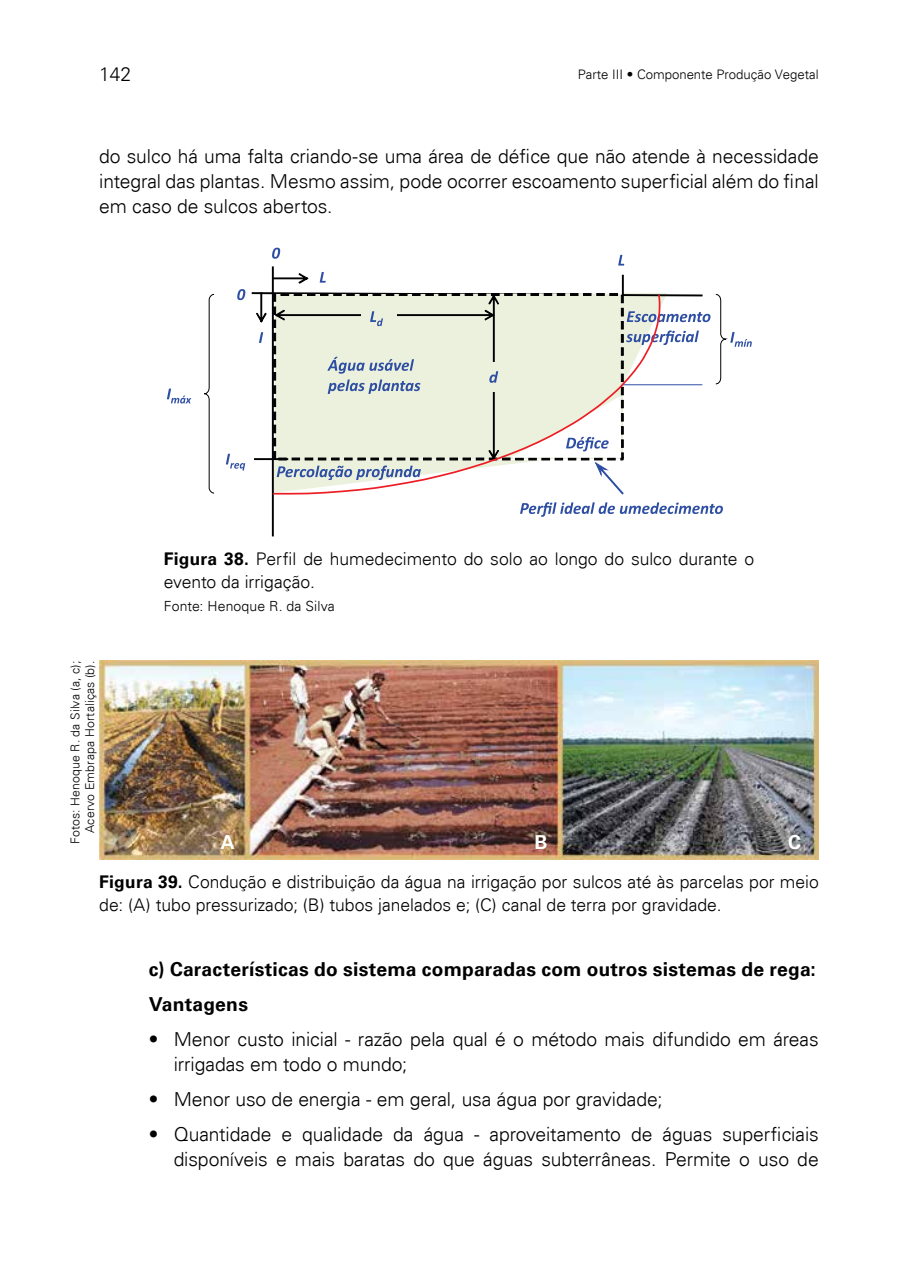
<style>
.page{position:relative;width:918px;height:1265px;background:#fff}
.page>*{position:absolute;margin:0;border:0;box-sizing:border-box;transform-origin:0 0}
.t1{font:300 19.25px/25px "Univers";letter-spacing:-.005em;color:#000;text-align:justify}
.t2{font:700 19.25px/35px "Univers";letter-spacing:.01em;color:#000}
.t3{font:700 19.25px "Univers";color:#fff}
.t4{font:300 17.5px/23.3px "Univers";color:#000}
.t5{font:300 14px "Univers";letter-spacing:.01em;color:#000}
.t6{font:300 13.12px "Univers";color:#000}
.t7{font:300 12.25px "Univers";letter-spacing:.015em;color:#000}
.s1{font-weight:700}
</style>
<div class="page">
<svg style="left:226px;top:454px;width:19px;height:17px"></svg>
<svg style="left:237px;top:289px;width:8px;height:11px"></svg>
<svg style="left:272px;top:248px;width:8px;height:11px"></svg>
<hr style="left:254px;top:458px;width:34px;height:2px;background:#010002">
<hr style="left:622px;top:275px;width:2px;height:20px;background:#010002">
<svg style="left:618px;top:255px;width:6px;height:11px"></svg>
<svg style="left:204px;top:294px;width:11px;height:200px"></svg>
<svg style="left:256px;top:293px;width:10px;height:30px"></svg>
<svg style="left:259px;top:332px;width:4px;height:11px"></svg>
<svg style="left:273px;top:273px;width:35px;height:10px"></svg>
<svg style="left:320px;top:272px;width:6px;height:11px"></svg>
<svg style="left:167px;top:389px;width:24px;height:14px"></svg>
<svg style="left:520px;top:502px;width:203px;height:15px"></svg>
<svg style="left:273px;top:293px;width:479px;height:201px"></svg>
<img style="left:99px;top:661px;width:720px;height:198px">
<p class="t1" style="left:99px;top:61px;width:34px">142</p>
<p class="t6" style="left:578px;top:66px;width:242px">Parte III • Componente Produção Vegetal</p>
<p class="t1" style="left:99px;top:143px;width:721px">do sulco há uma falta criando-se uma área de défice que não atende à necessidade integral das plantas. Mesmo assim, pode ocorrer escoamento superficial além do final em caso de sulcos abertos.</p>
<p class="t7" style="left:68px;top:844px;width:185px;rotate:-90deg">Fotos: Henoque R. da Silva (a, c);</p>
<p class="t7" style="left:83px;top:833px;width:174px;rotate:-90deg">Acervo Embrapa Hortaliças (b).</p>
<p class="t4" style="left:164px;top:547px;width:592px"><span class="s1">Figura 38.</span> Perfil de humedecimento do solo ao longo do sulco durante o evento da irrigação.</p>
<p class="t5" style="left:164px;top:598px;width:173px">Fonte: Henoque R. da Silva</p>
<p class="t3" style="left:221px;top:831px;width:15px">A</p>
<p class="t3" style="left:534px;top:831px;width:14px">B</p>
<p class="t3" style="left:788px;top:831px;width:14px">C</p>
<p class="t4" style="left:99px;top:870px;width:721px"><span class="s1">Figura 39.</span> Condução e distribuição da água na irrigação por sulcos até às parcelas por meio de: (A) tubo pressurizado; (B) tubos janelados e; (C) canal de terra por gravidade.</p>
<p class="t2" style="left:149px;top:952px;width:668px">c) Características do sistema comparadas com outros sistemas de rega:<br>Vantagens</p>
<p class="t1" style="left:174px;top:1026px;width:646px;text-indent:-25px">• Menor custo inicial - razão pela qual é o método mais difundido em áreas irrigadas em todo o mundo;</p>
<p class="t1" style="left:149px;top:1086px;width:515px">• Menor uso de energia - em geral, usa água por gravidade;</p>
<p class="t1" style="left:149px;top:1121px;width:671px;text-align:right">• Quantidade e qualidade da água - aproveitamento de águas superficiais disponíveis e mais baratas do que águas subterrâneas. Permite o uso de</p>
</div>
